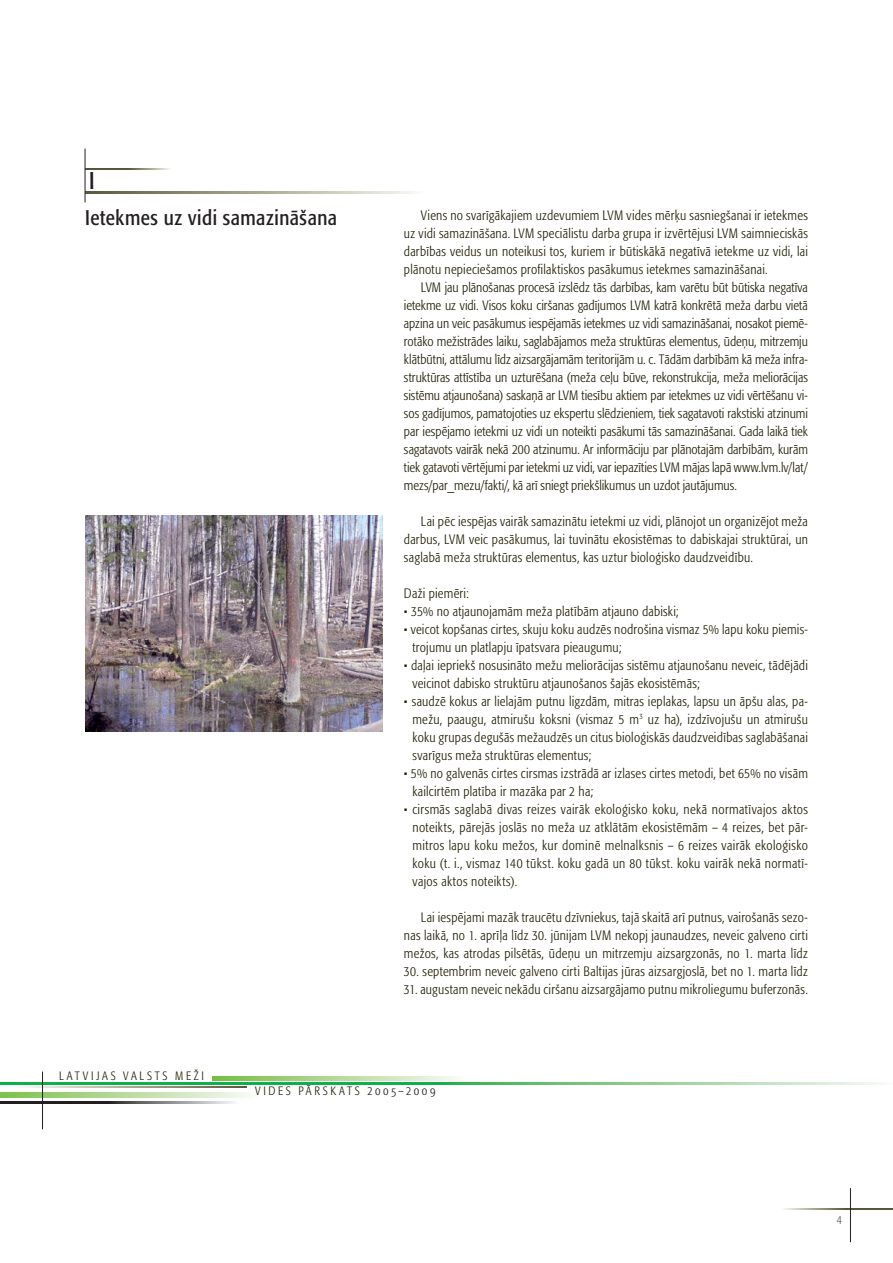
<style>
.page{position:relative;width:893px;height:1263px;background:#fff}
.page>*{position:absolute;margin:0;border:0;box-sizing:border-box;transform-origin:0 0}
.t1{font:condensed 24px "Formata Pro";color:#231f20}
.t2{font:condensed 21px "Formata Pro";letter-spacing:.025em;color:#231f20}
.t3{font:300 condensed 13.5px/18px "Formata Pro";letter-spacing:.02em;color:#1e1c00;text-align:justify}
.t4{font:300 condensed 12px "Formata Pro";letter-spacing:.225em;color:#1e1c00}
.t5{font:300 condensed 12px "Formata Pro";color:#58595b}
.s1{color:#231f20}
</style>
<div class="page">
<svg style="left:0;top:1082px;width:883px;height:2px;background:#51c172"></svg>
<svg style="left:213px;top:1077px;width:245px;height:3px"></svg>
<svg style="left:0;top:1101px;width:234px;height:2px"></svg>
<svg style="left:784px;top:1208px;width:109px;height:1px"></svg>
<hr style="left:850px;top:1188px;width:1px;height:54px;background:#231f20">
<svg style="left:23px;top:1086px;width:224px;height:1px"></svg>
<svg style="left:0;top:1093px;width:250px;height:4px"></svg>
<hr style="left:42px;top:1071px;width:1px;height:58px;background:#231f20">
<img style="left:85px;top:515px;width:298px;height:216px">
<svg style="left:86px;top:191px;width:330px;height:2px"></svg>
<svg style="left:86px;top:169px;width:84px;height:1px"></svg>
<hr style="left:85px;top:148px;width:1px;height:54px;background:#231f20">
<h1 class="t1" style="left:89px;top:169px;width:7px">I</h1>
<h2 class="t2" style="left:85px;top:208px;width:253px">Ietekmes uz vidi samazināšana</h2>
<p class="t4" style="left:59px;top:1070px;width:146px">LATVIJAS VALSTS MEŽI</p>
<p class="t3" style="left:404px;top:207px;width:405px;text-indent:17px">Viens no svarīgākajiem uzdevumiem LVM vides mērķu sasniegšanai ir ietekmes uz vidi samazināšana. LVM speciālistu darba grupa ir izvērtējusi LVM saimnieciskās darbības veidus un noteikusi tos, kuriem ir būtiskākā negatīvā ietekme uz vidi, lai plānotu nepieciešamos profilaktiskos pasākumus ietekmes samazināšanai.</p>
<p class="t3" style="left:404px;top:279px;width:405px;text-indent:17px">LVM jau plānošanas procesā izslēdz tās darbības, kam varētu būt būtiska negatīva ietekme uz vidi. Visos koku ciršanas gadījumos LVM katrā konkrētā meža darbu vietā apzina un veic pasākumus iespējamās ietekmes uz vidi samazināšanai, nosakot piemē&shy;rotāko mežistrādes laiku, saglabājamos meža struktūras elementus, ūdeņu, mitrzemju klātbūtni, attālumu līdz aizsargājamām teritorijām u. c. Tādām darbībām kā meža infra&shy;struktūras attīstība un uzturēšana (meža ceļu būve, rekonstrukcija, meža meliorācijas sistēmu atjaunošana) saskaņā ar LVM tiesību aktiem par ietekmes uz vidi vērtēšanu vi&shy;sos gadījumos, pamatojoties uz ekspertu slēdzieniem, tiek sagatavoti rakstiski atzinumi par iespējamo ietekmi uz vidi un noteikti pasākumi tās samazināšanai. Gada laikā tiek sagatavots vairāk nekā 200 atzinumu. Ar informāciju par plānotajām darbībām, kurām tiek gatavoti vērtējumi par ietekmi uz vidi, var iepazīties LVM mājas lapā www.lvm.lv/lat/ mezs/par_mezu/fakti/, kā arī sniegt priekšlikumus un uzdot jautājumus.</p>
<p class="t3" style="left:404px;top:513px;width:406px;text-indent:17px">Lai pēc iespējas vairāk samazinātu ietekmi uz vidi, plānojot un organizējot meža darbus, LVM veic pasākumus, lai tuvinātu ekosistēmas to dabiskajai struktūrai, un saglabā meža struktūras elementus, kas uztur bioloģisko daudzveidību.</p>
<p class="t3" style="left:404px;top:585px;width:66px">Daži piemēri:</p>
<p class="t3" style="left:404px;top:603px;width:276px">• 35% no atjaunojamām meža platībām atjauno dabiski;</p>
<p class="t3" style="left:412px;top:621px;width:397px;text-indent:-9px">• veicot kopšanas cirtes, skuju koku audzēs nodrošina vismaz 5% lapu koku piemis&shy;trojumu un platlapju īpatsvara pieaugumu;</p>
<p class="t3" style="left:412px;top:657px;width:397px;text-indent:-9px">• daļai iepriekš nosusināto mežu meliorācijas sistēmu atjaunošanu neveic, tādējādi veicinot dabisko struktūru atjaunošanos šajās ekosistēmās;</p>
<p class="t3" style="left:412px;top:693px;width:397px;text-indent:-9px">• saudzē kokus ar lielajām putnu ligzdām, mitras ieplakas, lapsu un āpšu alas, pa&shy;mežu, paaugu, atmirušu koksni (vismaz 5 m<sup>3</sup> uz ha), izdzīvojušu un atmirušu koku grupas degušās mežaudzēs un citus bioloģiskās daudzveidības saglabāšanai svarīgus meža struktūras elementus;</p>
<p class="t3" style="left:412px;top:765px;width:397px;text-indent:-9px">• 5% no galvenās cirtes cirsmas izstrādā ar izlases cirtes metodi, bet 65% no visām kailcirtēm platība ir mazāka par 2 ha;</p>
<p class="t3" style="left:412px;top:801px;width:397px;text-indent:-9px">• cirsmās saglabā divas reizes vairāk ekoloģisko koku, nekā normatīvajos aktos noteikts, pārejās joslās no meža uz atklātām ekosistēmām – 4 reizes, bet pār&shy;mitros lapu koku mežos, kur dominē melnalksnis – 6 reizes vairāk ekoloģisko koku (t. i., vismaz 140 tūkst. koku gadā un 80 tūkst. koku vairāk nekā normatī&shy;vajos aktos noteikts).</p>
<p class="t3" style="left:404px;top:909px;width:405px;text-indent:17px">Lai iespējami mazāk traucētu dzīvniekus, tajā skaitā arī putnus, vairošanās sezo&shy;nas laikā, no 1. aprīļa līdz 30. jūnijam LVM nekopj jaunaudzes, neveic galveno cirti mežos, kas atrodas pilsētās, ūdeņu un mitrzemju aizsargzonās, no 1. marta līdz</p>
<p class="t3" style="left:404px;top:963px;width:405px">30. septembrim neveic galveno cirti Baltijas jūras aizsargjoslā, bet no 1. marta līdz</p>
<p class="t3" style="left:404px;top:981px;width:405px">31. augustam neveic nekādu ciršanu aizsargājamo putnu mikroliegumu buferzonās.</p>
<p class="t4" style="left:255px;top:1085px;width:182px">VIDES PĀRSKATS <span class="s1">2005–2009</span></p>
<p class="t5" style="left:837px;top:1214px;width:7px">4</p>
</div>
